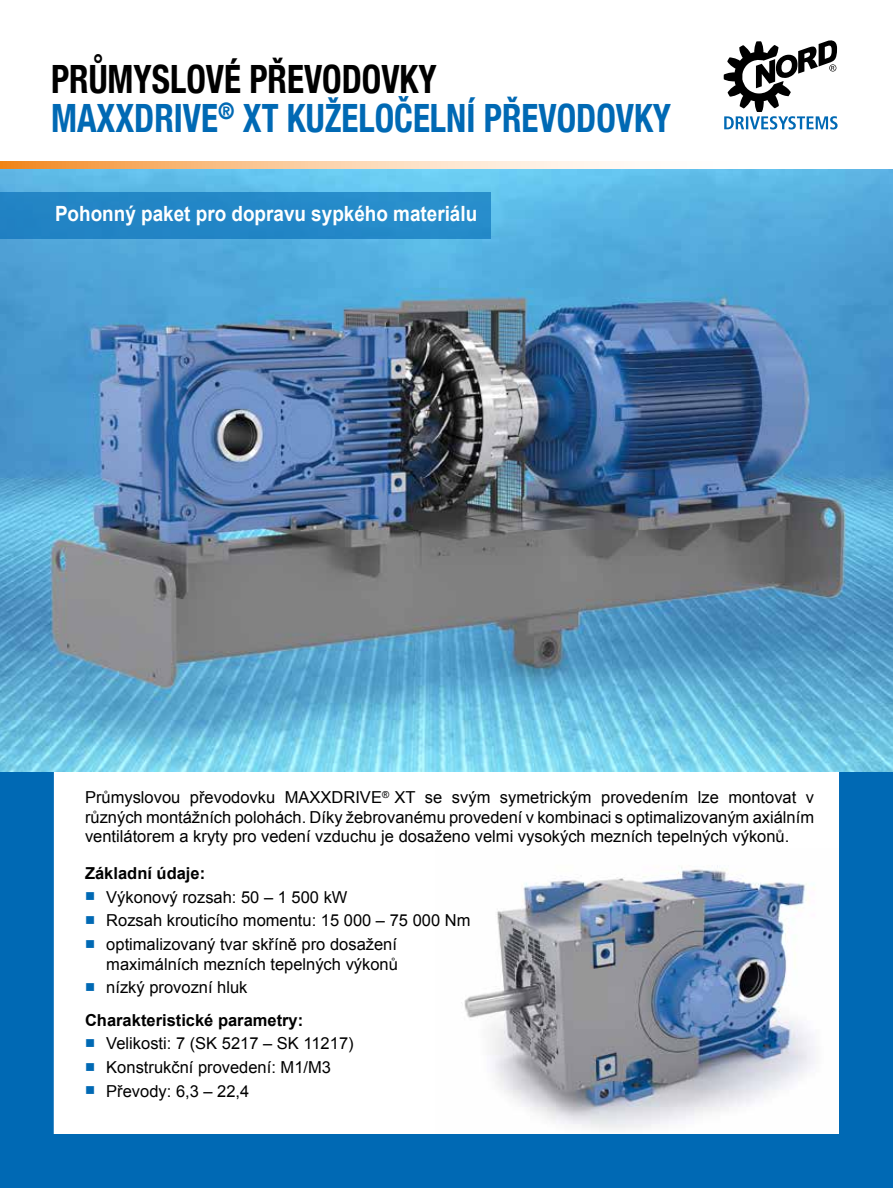
<style>
.page{position:relative;width:893px;height:1188px;background:#fff}
.page>*{position:absolute;margin:0;border:0;box-sizing:border-box;transform-origin:0 0}
.t1{font:700 condensed 39px/39px "Helvetica Neue";color:#0069b4;scale:.9 1}
.t2{font:700 21px "Arial";color:#fff;scale:.9 1}
.t3{font:16.5px/19.5px "Arial";color:#000;text-align:justify}
.t4{font:700 16.5px/32.2px "Arial";color:#000}
.s1{color:#000}
.s2{color:#0069b4}
.s3{font-weight:400}
</style>
<div class="page">
<div style="left:0;top:495px;width:54px;height:693px;background:#0069b4"></div>
<div style="left:839px;top:495px;width:54px;height:693px;background:#0069b4"></div>
<img style="left:461px;top:865px;width:354px;height:265px">
<svg style="left:724px;top:40px;width:113px;height:90px"></svg>
<img style="left:0;top:169px;width:893px;height:602px">
<div style="left:0;top:1134px;width:893px;height:54px;background:#0069b4"></div>
<svg style="left:0;top:162px;width:632px;height:7px"></svg>
<div style="left:0;top:192px;width:491px;height:46px;background:#2487c7"></div>
<h1 class="t1" style="left:51px;top:57px;width:691px"><span class="s1">PRŮMYSLOVÉ PŘEVODOVKY<br></span>MAXXDRIVE<sup>®</sup> XT KUŽELOČELNÍ PŘEVODOVKY</h1>
<p class="t2" style="left:55px;top:200px;width:471px">Pohonný paket pro dopravu sypkého materiálu</p>
<p class="t3" style="left:85px;top:788px;width:731px">Průmyslovou převodovku MAXXDRIVE<sup>®</sup> XT se svým symetrickým provedením lze montovat v různých montážních polohách. Díky žebrovanému provedení v kombinaci s optimalizovaným axiálním ventilátorem a kryty pro vedení vzduchu je dosaženo velmi vysokých mezních tepelných výkonů.</p>
<p class="t4" style="left:85px;top:857px;width:122px">Základní údaje:</p>
<p class="t3" style="left:85px;top:887px;width:264px"><span class="s2">■</span> Výkonový rozsah: 50 – 1 500 kW</p>
<p class="t3" style="left:85px;top:911px;width:387px"><span class="s2">■</span> Rozsah krouticího momentu: 15 000 – 75 000 Nm</p>
<p class="t3" style="left:85px;top:935px;width:314px;text-align:right"><span class="s2">■</span> optimalizovaný tvar skříně pro dosažení maximálních mezních tepelných výkonů</p>
<p class="t4" style="left:85px;top:972px;width:220px"><span class="s2">■</span> <span class="s3">nízký provozní hluk<br></span>Charakteristické parametry:</p>
<p class="t3" style="left:85px;top:1034px;width:270px"><span class="s2">■</span> Velikosti: 7 (SK 5217 – SK 11217)</p>
<p class="t3" style="left:85px;top:1058px;width:247px"><span class="s2">■</span> Konstrukční provedení: M1/M3</p>
<p class="t3" style="left:85px;top:1081px;width:166px"><span class="s2">■</span> Převody: 6,3 – 22,4</p>
</div>
